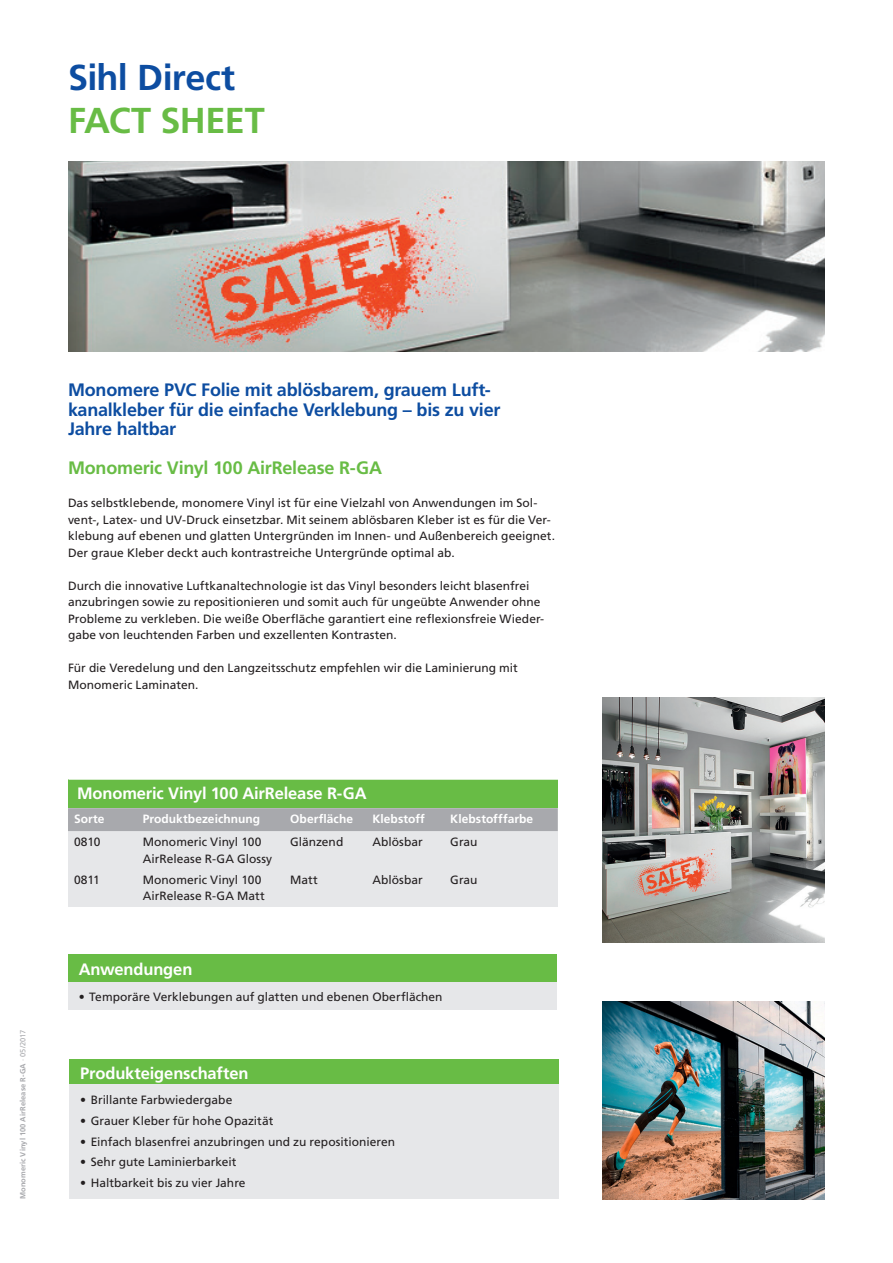
<style>
.page{position:relative;width:893px;height:1263px;background:#fff}
.page>*{position:absolute;margin:0;border:0;box-sizing:border-box;transform-origin:0 0}
.t1{font:700 36px "Frutiger";letter-spacing:-.015em;color:#0d4da1}
.t2{font:700 36px "Frutiger";letter-spacing:-.02em;color:#68bc45}
.t3{font:700 18px/19.5px "Frutiger";letter-spacing:-.01em;color:#0d4da1}
.t4{font:700 18px "Frutiger";letter-spacing:-.01em;color:#68bc45}
.t5{font:700 16.5px "Frutiger";letter-spacing:-.01em;color:#fff}
.t6{font:12px/16.5px "Frutiger";color:#231f20}
.t7{font:700 12px "Frutiger";letter-spacing:.005em;color:#fff}
.t8{font:700 7.5px "Frutiger";letter-spacing:.015em;color:#a8a9ad}
.s1{font-weight:400}
</style>
<div class="page">
<img style="left:68px;top:162px;width:757px;height:189px">
<img style="left:602px;top:1001px;width:223px;height:198px">
<img style="left:602px;top:697px;width:223px;height:246px">
<div style="left:70px;top:1071px;width:489px;height:128px;background:#e6e7e9"></div>
<div style="left:70px;top:1059px;width:489px;height:25px;background:#68bc45"></div>
<div style="left:68px;top:968px;width:489px;height:41px;background:#e6e7e9"></div>
<div style="left:68px;top:954px;width:489px;height:27px;background:#68bc45"></div>
<div style="left:68px;top:779px;width:490px;height:30px;background:#68bc45"></div>
<hr style="left:68px;top:779px;width:490px;height:1px;background:#fff">
<div style="left:68px;top:808px;width:490px;height:99px;background:#e6e7e9"></div>
<div style="left:68px;top:808px;width:490px;height:23px;background:#a8a9ad"></div>
<h1 class="t1" style="left:68px;top:56px;width:168px">Sihl Direct</h1>
<h1 class="t2" style="left:68px;top:100px;width:198px">FACT SHEET</h1>
<p class="t8" style="left:18px;top:1199px;width:171px;rotate:-90deg">Monomeric Vinyl 100 AirRelease R-GA <span class="s1">· 05/2017</span></p>
<h2 class="t3" style="left:68px;top:380px;width:434px">Monomere PVC Folie mit ablösbarem, grauem Luft&shy;kanalkleber für die einfache Verklebung – bis zu vier<br>Jahre haltbar</h2>
<h2 class="t4" style="left:68px;top:457px;width:316px">Monomeric Vinyl 100 AirRelease R-GA</h2>
<p class="t6" style="left:68px;top:495px;width:489px">Das selbstklebende, monomere Vinyl ist für eine Vielzahl von Anwendungen im Sol&shy;vent-, Latex- und UV-Druck einsetzbar. Mit seinem ablösbaren Kleber ist es für die Ver&shy;klebung auf ebenen und glatten Untergründen im Innen- und Außenbereich geeignet.<br>Der graue Kleber deckt auch kontrastreiche Untergründe optimal ab.</p>
<p class="t6" style="left:68px;top:577px;width:478px">Durch die innovative Luftkanaltechnologie ist das Vinyl besonders leicht blasenfrei anzubringen sowie zu repositionieren und somit auch für ungeübte Anwender ohne Probleme zu verkleben. Die weiße Oberfläche garantiert eine reflexionsfreie Wieder&shy;gabe von leuchtenden Farben und exzellenten Kontrasten.</p>
<p class="t6" style="left:68px;top:660px;width:451px">Für die Veredelung und den Langzeitsschutz empfehlen wir die Laminierung mit<br>Monomeric Laminaten.</p>
<h3 class="t5" style="left:77px;top:784px;width:291px">Monomeric Vinyl 100 AirRelease R-GA</h3>
<p class="t7" style="left:74px;top:812px;width:32px">Sorte</p>
<p class="t7" style="left:143px;top:812px;width:119px">Produktbezeichnung</p>
<p class="t7" style="left:290px;top:812px;width:64px">Oberfläche</p>
<p class="t7" style="left:372px;top:812px;width:54px">Klebstoff</p>
<p class="t7" style="left:450px;top:812px;width:84px">Klebstofffarbe</p>
<p class="t6" style="left:74px;top:834px;width:28px">0810</p>
<p class="t6" style="left:143px;top:834px;width:131px">Monomeric Vinyl 100<br>AirRelease R-GA Glossy</p>
<p class="t6" style="left:290px;top:834px;width:55px">Glänzend</p>
<p class="t6" style="left:372px;top:834px;width:52px">Ablösbar</p>
<p class="t6" style="left:450px;top:834px;width:29px">Grau</p>
<p class="t6" style="left:74px;top:871px;width:27px">0811</p>
<p class="t6" style="left:143px;top:871px;width:124px">Monomeric Vinyl 100<br>AirRelease R-GA Matt</p>
<p class="t6" style="left:290px;top:871px;width:29px">Matt</p>
<p class="t6" style="left:372px;top:871px;width:52px">Ablösbar</p>
<p class="t6" style="left:450px;top:871px;width:29px">Grau</p>
<h3 class="t5" style="left:79px;top:960px;width:115px">Anwendungen</h3>
<p class="t6" style="left:79px;top:988px;width:365px">• Temporäre Verklebungen auf glatten und ebenen Oberflächen</p>
<h3 class="t5" style="left:80px;top:1063px;width:170px">Produkteigenschaften</h3>
<p class="t6" style="left:80px;top:1092px;width:154px">• Brillante Farbwiedergabe</p>
<p class="t6" style="left:80px;top:1112px;width:195px">• Grauer Kleber für hohe Opazität</p>
<p class="t6" style="left:80px;top:1133px;width:316px">• Einfach blasenfrei anzubringen und zu repositionieren</p>
<p class="t6" style="left:80px;top:1154px;width:158px">• Sehr gute Laminierbarkeit</p>
<p class="t6" style="left:80px;top:1175px;width:167px">• Haltbarkeit bis zu vier Jahre</p>
</div>
